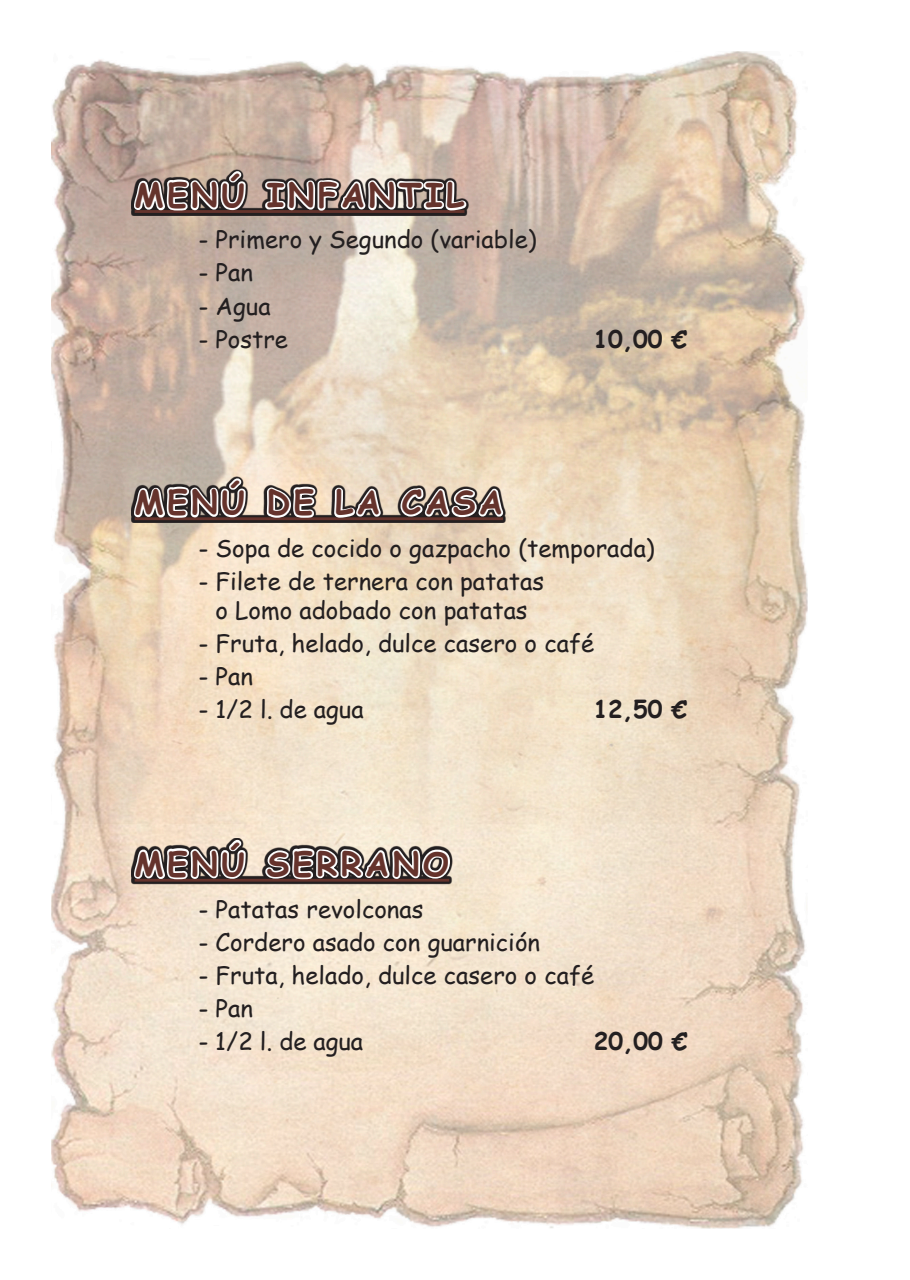
<style>
.page{position:relative;width:910px;height:1280px;background:#fff}
.page>*{position:absolute;margin:0;border:0;box-sizing:border-box;transform-origin:0 0}
.t1{font:700 33px "Comic Sans MS";letter-spacing:.1em;color:#65332c}
.t2{font:24px "Comic Sans MS";color:#231f20}
.t3{font:700 24px "Comic Sans MS";color:#231f20}
</style>
<div class="page">
<img style="left:51px;top:51px;width:757px;height:1178px">
<svg style="left:131px;top:476px;width:375px;height:47px;background:#c4b4a1"></svg>
<hr style="left:135px;top:517px;width:368px;height:3px;background:#65332c">
<svg style="left:132px;top:372px;width:115px;height:149px;background:#c1b4a9"></svg>
<svg style="left:264px;top:484px;width:54px;height:37px"></svg>
<svg style="left:332px;top:485px;width:51px;height:33px"></svg>
<svg style="left:399px;top:486px;width:107px;height:34px"></svg>
<svg style="left:131px;top:838px;width:322px;height:46px"></svg>
<hr style="left:135px;top:879px;width:314px;height:3px;background:#65332c">
<svg style="left:132px;top:733px;width:115px;height:149px;background:#deccba"></svg>
<svg style="left:262px;top:733px;width:190px;height:149px;background:#e0d4c3"></svg>
<svg style="left:131px;top:169px;width:338px;height:47px"></svg>
<hr style="left:135px;top:210px;width:329px;height:3px;background:#65332c">
<svg style="left:132px;top:64px;width:115px;height:149px"></svg>
<svg style="left:262px;top:64px;width:207px;height:150px;background:#c8b6aa"></svg>
<p class="t1" style="left:135px;top:171px;width:331px">MENÚ INFANTIL</p>
<p class="t2" style="left:198px;top:222px;width:340px">- Primero y Segundo (variable)</p>
<p class="t2" style="left:198px;top:255px;width:56px">- Pan</p>
<p class="t2" style="left:198px;top:288px;width:74px">- Agua</p>
<p class="t2" style="left:198px;top:321px;width:91px">- Postre</p>
<p class="t3" style="left:593px;top:321px;width:95px">10,00 €</p>
<p class="t1" style="left:135px;top:478px;width:370px">MENÚ DE LA CASA</p>
<p class="t2" style="left:198px;top:531px;width:458px">- Sopa de cocido o gazpacho (temporada)</p>
<p class="t2" style="left:198px;top:564px;width:347px">- Filete de ternera con patatas</p>
<p class="t2" style="left:215px;top:593px;width:314px">o Lomo adobado con patatas</p>
<p class="t2" style="left:198px;top:626px;width:397px">- Fruta, helado, dulce casero o café</p>
<p class="t2" style="left:198px;top:659px;width:56px">- Pan</p>
<p class="t2" style="left:198px;top:692px;width:167px">- 1/2 l. de agua</p>
<p class="t3" style="left:593px;top:692px;width:95px">12,50 €</p>
<p class="t1" style="left:135px;top:839px;width:316px">MENÚ SERRANO</p>
<p class="t2" style="left:198px;top:891px;width:227px">- Patatas revolconas</p>
<p class="t2" style="left:198px;top:924px;width:343px">- Cordero asado con guarnición</p>
<p class="t2" style="left:198px;top:958px;width:397px">- Fruta, helado, dulce casero o café</p>
<p class="t2" style="left:198px;top:991px;width:56px">- Pan</p>
<p class="t2" style="left:198px;top:1024px;width:166px">- 1/2 l. de agua</p>
<p class="t3" style="left:594px;top:1024px;width:95px">20,00 €</p>
</div>
